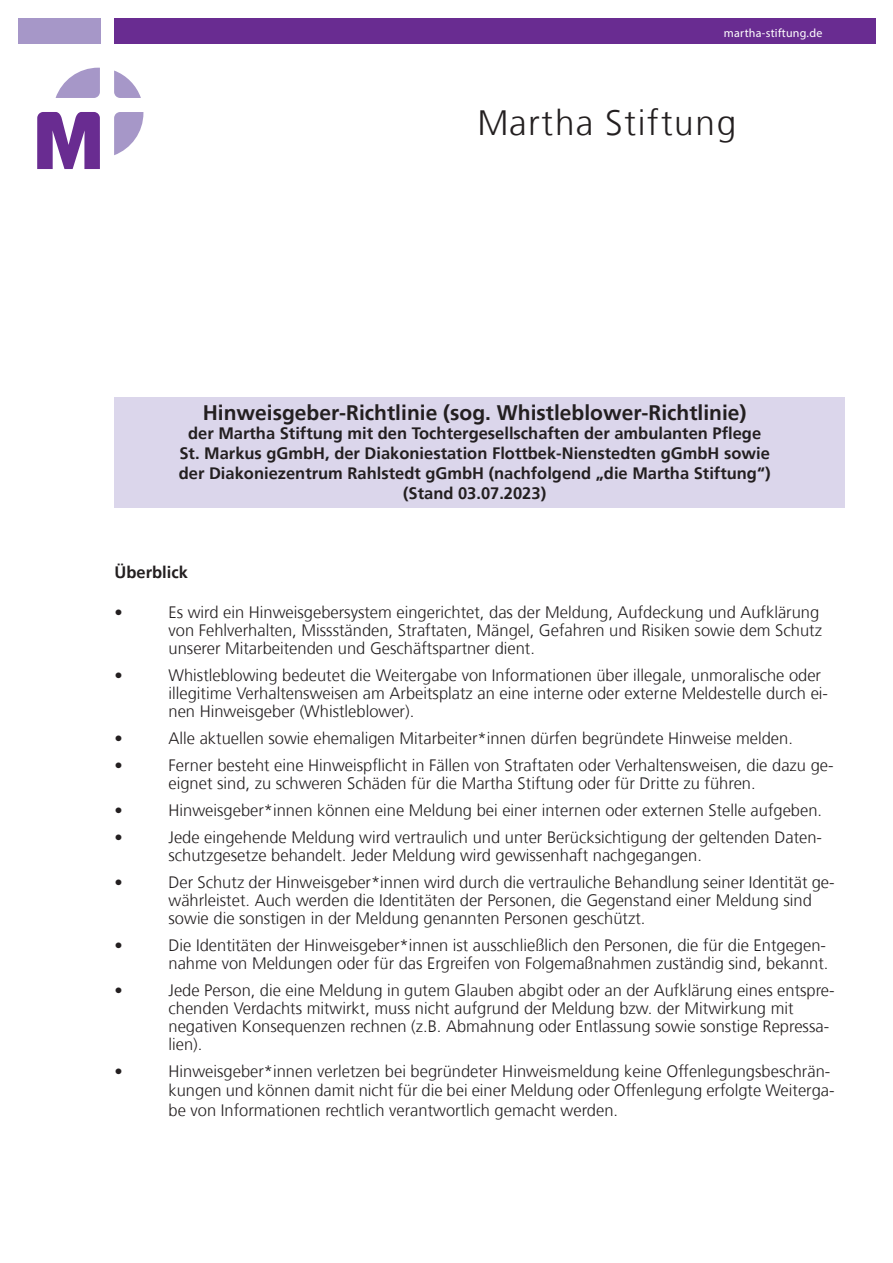
<style>
.page{position:relative;width:893px;height:1263px;background:#fff}
.page>*{position:absolute;margin:0;border:0;box-sizing:border-box;transform-origin:0 0}
.t1{font:300 35.1px "Frutiger";letter-spacing:.05em;color:#231f20}
.t2{font:700 21px "Frutiger";color:#231f20}
.t3{font:300 16.5px/18px "Frutiger";color:#231f20}
.t4{font:700 16.5px/19.8px "Frutiger";color:#231f20;text-align:center}
.t5{font:12px "Myriad Pro";letter-spacing:.02em;color:#fff}
</style>
<div class="page">
<div style="left:115px;top:398px;width:730px;height:110px;background:#dbd6eb"></div>
<div style="left:18px;top:18px;width:83px;height:26px;background:#a697c8"></div>
<svg style="left:114px;top:112px;width:29px;height:43px"></svg>
<svg style="left:56px;top:68px;width:44px;height:30px"></svg>
<svg style="left:114px;top:71px;width:27px;height:27px"></svg>
<svg style="left:37px;top:112px;width:63px;height:57px"></svg>
<div style="left:115px;top:18px;width:761px;height:26px;background:#692c91"></div>
<p class="t5" style="left:724px;top:26px;width:100px">martha-stiftung.de</p>
<h1 class="t1" style="left:478px;top:103px;width:260px">Martha Stiftung</h1>
<p class="t2" style="left:203px;top:400px;width:545px">Hinweisgeber-Richtlinie (sog. Whistleblower-Richtlinie)</p>
<p class="t4" style="left:179px;top:424px;width:593px">der Martha Stiftung mit den Tochtergesellschaften der ambulanten Pflege St. Markus gGmbH, der Diakoniestation Flottbek-Nienstedten gGmbH sowie der Diakoniezentrum Rahlstedt gGmbH (nachfolgend „die Martha Stiftung“) (Stand 03.07.2023)</p>
<p class="t4" style="left:115px;top:562px;width:75px">Überblick</p>
<p class="t3" style="left:115px;top:603px;width:10px">•</p>
<p class="t3" style="left:169px;top:603px;width:655px">Es wird ein Hinweisgebersystem eingerichtet, das der Meldung, Aufdeckung und Aufklärung von Fehlverhalten, Missständen, Straftaten, Mängel, Gefahren und Risiken sowie dem Schutz unserer Mitarbeitenden und Geschäftspartner dient.</p>
<p class="t3" style="left:115px;top:666px;width:10px">•</p>
<p class="t3" style="left:169px;top:666px;width:661px">Whistleblowing bedeutet die Weitergabe von Informationen über illegale, unmoralische oder illegitime Verhaltensweisen am Arbeitsplatz an eine interne oder externe Meldestelle durch ei&shy;nen Hinweisgeber (Whistleblower).</p>
<p class="t3" style="left:115px;top:729px;width:10px">•</p>
<p class="t3" style="left:169px;top:729px;width:626px">Alle aktuellen sowie ehemaligen Mitarbeiter*innen dürfen begründete Hinweise melden.</p>
<p class="t3" style="left:115px;top:756px;width:10px">•</p>
<p class="t3" style="left:169px;top:756px;width:666px">Ferner besteht eine Hinweispflicht in Fällen von Straftaten oder Verhaltensweisen, die dazu ge&shy;eignet sind, zu schweren Schäden für die Martha Stiftung oder für Dritte zu führen.</p>
<p class="t3" style="left:115px;top:801px;width:10px">•</p>
<p class="t3" style="left:169px;top:801px;width:655px">Hinweisgeber*innen können eine Meldung bei einer internen oder externen Stelle aufgeben.</p>
<p class="t3" style="left:115px;top:828px;width:10px">•</p>
<p class="t3" style="left:169px;top:828px;width:655px">Jede eingehende Meldung wird vertraulich und unter Berücksichtigung der geltenden Daten&shy;schutzgesetze behandelt. Jeder Meldung wird gewissenhaft nachgegangen.</p>
<p class="t3" style="left:115px;top:873px;width:10px">•</p>
<p class="t3" style="left:169px;top:873px;width:668px">Der Schutz der Hinweisgeber*innen wird durch die vertrauliche Behandlung seiner Identität ge&shy;währleistet. Auch werden die Identitäten der Personen, die Gegenstand einer Meldung sind sowie die sonstigen in der Meldung genannten Personen geschützt.</p>
<p class="t3" style="left:115px;top:936px;width:10px">•</p>
<p class="t3" style="left:169px;top:936px;width:661px">Die Identitäten der Hinweisgeber*innen ist ausschließlich den Personen, die für die Entgegen&shy;nahme von Meldungen oder für das Ergreifen von Folgemaßnahmen zuständig sind, bekannt.</p>
<p class="t3" style="left:115px;top:981px;width:10px">•</p>
<p class="t3" style="left:169px;top:981px;width:668px">Jede Person, die eine Meldung in gutem Glauben abgibt oder an der Aufklärung eines entspre&shy;chenden Verdachts mitwirkt, muss nicht aufgrund der Meldung bzw. der Mitwirkung mit negativen Konsequenzen rechnen (z.B. Abmahnung oder Entlassung sowie sonstige Repressa&shy;lien).</p>
<p class="t3" style="left:115px;top:1062px;width:10px">•</p>
<p class="t3" style="left:169px;top:1061px;width:668px;line-height:19.8px">Hinweisgeber*innen verletzen bei begründeter Hinweismeldung keine Offenlegungsbeschrän&shy;kungen und können damit nicht für die bei einer Meldung oder Offenlegung erfolgte Weiterga&shy;be von Informationen rechtlich verantwortlich gemacht werden.</p>
</div>
